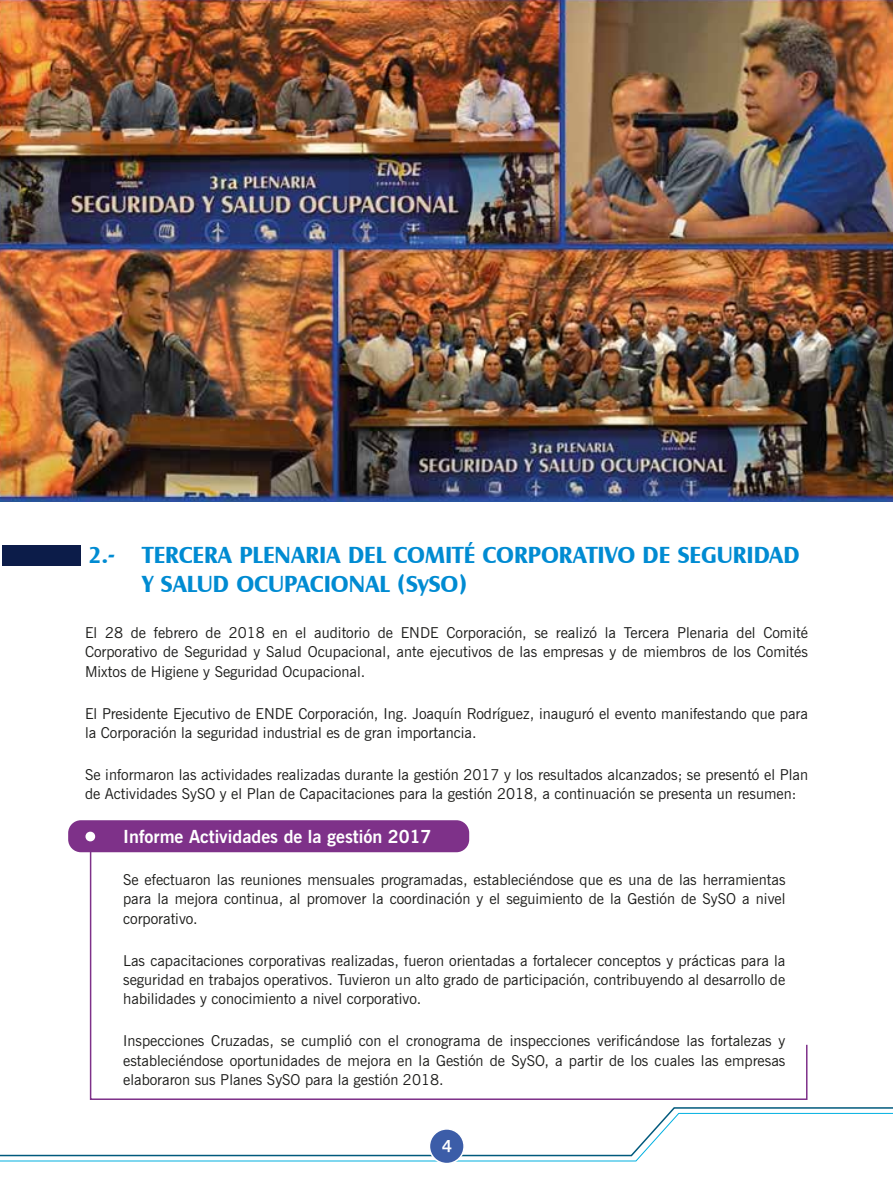
<style>
.page{position:relative;width:893px;height:1191px;background:#fff}
.page>*{position:absolute;margin:0;border:0;box-sizing:border-box;transform-origin:0 0}
.t1{font:700 24px/28.8px "Castle T";color:#008bd2}
.t2{font:700 18px "News Gothic BT";color:#fff}
.t3{font:700 16.5px "News Gothic BT";color:#fff}
.t4{font:15px/19.4px "News Gothic BT";color:#1d1d1b;text-align:justify}
</style>
<div class="page">
<svg style="left:89px;top:837px;width:719px;height:263px"></svg>
<svg style="left:669px;top:1107px;width:224px;height:5px"></svg>
<svg style="left:0;top:1112px;width:893px;height:49px"></svg>
<div style="left:429px;top:1129px;width:35px;height:34px;background:#3c5da8;border-radius:50%"></div>
<div style="left:429px;top:1128px;width:36px;height:36px;border:2px solid #fff;border-radius:50%"></div>
<img style="left:0;top:0;width:893px;height:501px">
<div style="left:2px;top:545px;width:79px;height:20px;background:#0c1c49"></div>
<div style="left:68px;top:820px;width:401px;height:32px;background:#7e3189;border-radius:13px"></div>
<div style="left:85px;top:831px;width:10px;height:10px;border:4px solid #fff;border-radius:50%"></div>
<h1 class="t1" style="left:142px;top:540px;width:659px;text-indent:-54px">2.- TERCERA PLENARIA DEL COMITÉ CORPORATIVO DE SEGURIDAD<br>Y SALUD OCUPACIONAL (SySO)</h1>
<p class="t4" style="left:85px;top:623px;width:724px">El 28 de febrero de 2018 en el auditorio de ENDE Corporación, se realizó la Tercera Plenaria del Comité Corporativo de Seguridad y Salud Ocupacional, ante ejecutivos de las empresas y de miembros de los Comités Mixtos de Higiene y Seguridad Ocupacional.</p>
<p class="t4" style="left:85px;top:703px;width:724px">El Presidente Ejecutivo de ENDE Corporación, Ing. Joaquín Rodríguez, inauguró el evento manifestando que para la Corporación la seguridad industrial es de gran importancia.</p>
<p class="t4" style="left:85px;top:764px;width:724px">Se informaron las actividades realizadas durante la gestión 2017 y los resultados alcanzados; se presentó el Plan de Actividades SySO y el Plan de Capacitaciones para la gestión 2018, a continuación se presenta un resumen:</p>
<p class="t2" style="left:85px;top:826px;width:348px">• Informe Actividades de la gestión 2017</p>
<p class="t4" style="left:123px;top:870px;width:664px">Se efectuaron las reuniones mensuales programadas, estableciéndose que es una de las herramientas para la mejora continua, al promover la coordinación y el seguimiento de la Gestión de SySO a nivel corporativo.</p>
<p class="t4" style="left:123px;top:950px;width:664px">Las capacitaciones corporativas realizadas, fueron orientadas a fortalecer conceptos y prácticas para la seguridad en trabajos operativos. Tuvieron un alto grado de participación, contribuyendo al desarrollo de habilidades y conocimiento a nivel corporativo.</p>
<p class="t4" style="left:123px;top:1031px;width:664px">Inspecciones Cruzadas, se cumplió con el cronograma de inspecciones verificándose las fortalezas y estableciéndose oportunidades de mejora en la Gestión de SySO, a partir de los cuales las empresas elaboraron sus Planes SySO para la gestión 2018.</p>
<p class="t3" style="left:442px;top:1136px;width:11px">4</p>
</div>
